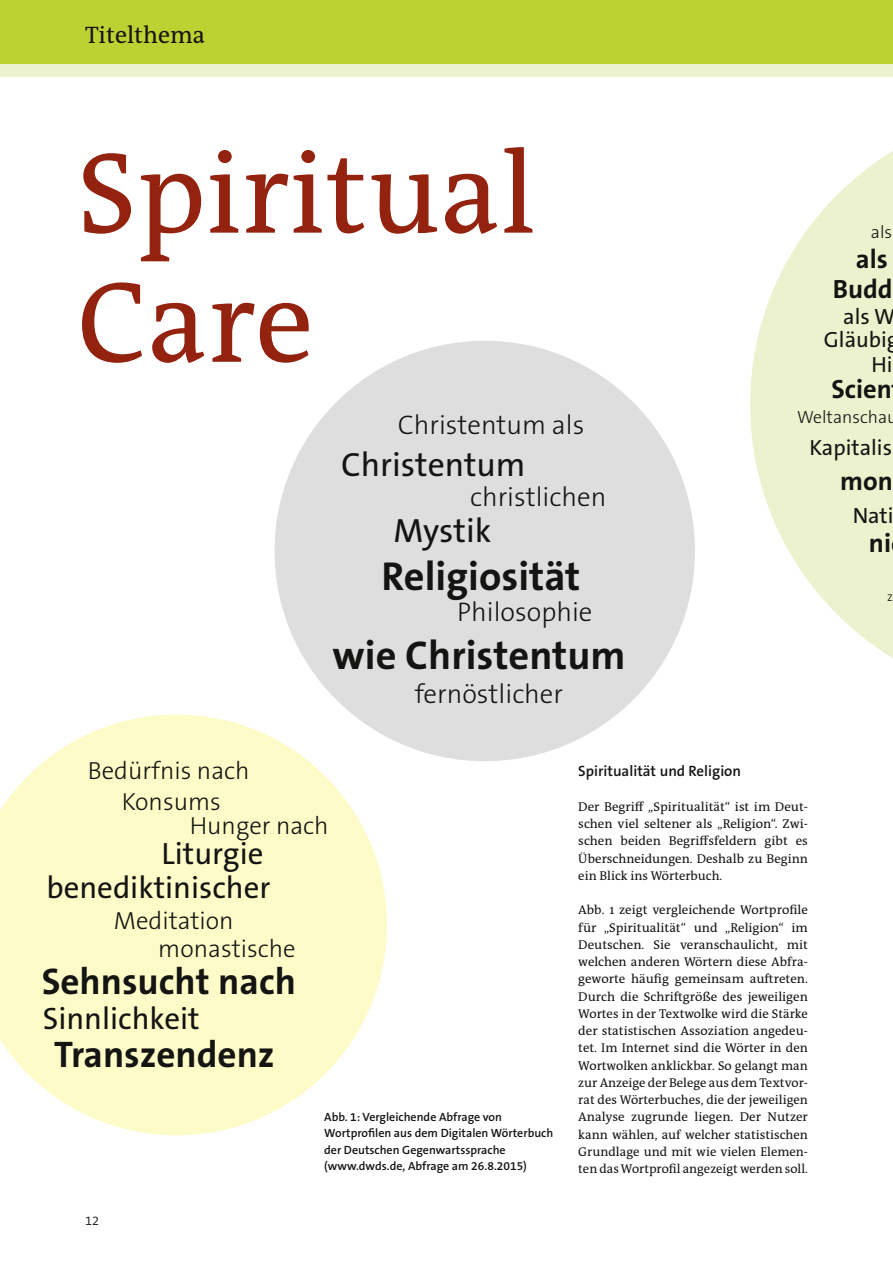
<style>
.page{position:relative;width:893px;height:1263px;background:#fff}
.page>*{position:absolute;margin:0;border:0;box-sizing:border-box;transform-origin:0 0}
.t1{font:116.1px/129.1px "The Antiqua B";color:#93230f}
.t2{font:700 40.5px/79.3px "The Sans B7";color:#141412;text-align:center}
.t3{font:700 37.2px "The Sans B7";color:#141412}
.t4{font:33.75px "The Sans B5 Plain";color:#141412}
.t5{font:31.05px "The Sans B5 Plain";color:#141412}
.t6{font:300 27px "The Sans B3";color:#141412}
.t7{font:700 26.55px "The Sans B7";color:#141412}
.t8{font:300 24.75px/28.2px "The Sans B3";color:#141412}
.t9{font:24px "The Antiqua B";color:#141412}
.t10{font:22.05px/23.1px "The Sans B5 Plain";color:#141412}
.t11{font:300 17.7px "The Sans B3";color:#141412}
.t12{font:600 15px "The Sans B6";color:#141412}
.t13{font:300 13.2px "The Sans B3";color:#141412}
.t14{font:12.75px/17.2px "The Antiqua B";color:#141412;text-align:justify}
.t15{font:300 12.75px "The Sans B4";color:#141412}
.t16{font:600 12px/16.5px "The Sans B6";color:#141412}
</style>
<div class="page">
<div style="left:0;top:0;width:893px;height:64px;background:#bcd232"></div>
<div style="left:0;top:64px;width:893px;height:13px;background:#ecf2ce"></div>
<svg style="left:0;top:714px;width:387px;height:421px;fill:#fdfbc7"></svg>
<div style="left:275px;top:341px;width:420px;height:420px;background:#dedede;border-radius:50%"></div>
<svg style="left:750px;top:151px;width:143px;height:507px;fill:#ecf2ce"></svg>
<h3 class="t9" style="left:85px;top:18px;width:122px">Titelthema</h3>
<h1 class="t1" style="left:77px;top:126px;width:460px">Spiritual<br>Care</h1>
<h3 class="t6" style="left:398px;top:410px;width:188px">Christentum als</h3>
<h3 class="t4" style="left:341px;top:446px;width:186px">Christentum</h3>
<h3 class="t6" style="left:470px;top:482px;width:138px">christlichen</h3>
<h3 class="t4" style="left:394px;top:513px;width:99px">Mystik</h3>
<h2 class="t2" style="left:333px;top:538px;width:294px">Religiosität<br>wie Christentum</h2>
<h3 class="t6" style="left:457px;top:597px;width:137px">Philosophie</h3>
<h3 class="t6" style="left:415px;top:679px;width:150px">fernöstlicher</h3>
<h3 class="t11" style="left:871px;top:223px;width:23px">als</h3>
<h3 class="t7" style="left:856px;top:245px;width:33px">als</h3>
<h3 class="t7" style="left:833px;top:275px;width:62px">Budd</h3>
<h3 class="t10" style="left:824px;top:306px;width:73px;text-indent:19px">als W<br>Gläubi</h3>
<h3 class="t10" style="left:871px;top:354px;width:23px">Hi</h3>
<h3 class="t7" style="left:831px;top:375px;width:62px">Scien</h3>
<h3 class="t11" style="left:797px;top:408px;width:102px">Weltanschau</h3>
<h3 class="t10" style="left:809px;top:437px;width:84px">Kapitalis</h3>
<h3 class="t7" style="left:840px;top:467px;width:54px">mon</h3>
<h3 class="t10" style="left:853px;top:505px;width:42px">Nati</h3>
<h3 class="t7" style="left:869px;top:529px;width:24px">ni</h3>
<p class="t13" style="left:887px;top:589px;width:7px">z</p>
<h3 class="t8" style="left:88px;top:758px;width:163px">Bedürfnis nach</h3>
<h3 class="t8" style="left:122px;top:788px;width:100px">Konsums</h3>
<h3 class="t5" style="left:162px;top:837px;width:103px">Liturgie</h3>
<h3 class="t8" style="left:158px;top:907px;width:139px;text-indent:-44px">Meditation monastische</h3>
<h3 class="t3" style="left:42px;top:961px;width:256px">Sehnsucht nach</h3>
<h3 class="t5" style="left:43px;top:1002px;width:158px">Sinnlichkeit</h3>
<h3 class="t3" style="left:54px;top:1035px;width:222px">Transzendenz</h3>
<h3 class="t8" style="left:190px;top:812px;width:140px">Hunger nach</h3>
<h3 class="t5" style="left:46px;top:870px;width:226px">benediktinischer</h3>
<p class="t15" style="left:85px;top:1214px;width:16px">12</p>
<p class="t16" style="left:324px;top:1109px;width:231px">Abb. 1: Vergleichende Abfrage von Wortprofilen aus dem Digitalen Wörterbuch der Deutschen Gegenwartssprache (www.dwds.de, Abfrage am 26.8.2015)</p>
<p class="t12" style="left:578px;top:763px;width:164px">Spiritualität und Religion</p>
<p class="t14" style="left:578px;top:798px;width:231px">Der Begriff „Spiritualität“ ist im Deut&shy;schen viel seltener als „Religion“. Zwi&shy;schen beiden Begriffsfeldern gibt es Überschneidungen. Deshalb zu Beginn ein Blick ins Wörterbuch.</p>
<p class="t14" style="left:578px;top:901px;width:231px">Abb. 1 zeigt vergleichende Wortprofile für „Spiritualität“ und „Religion“ im Deutschen. Sie veranschaulicht, mit welchen anderen Wörtern diese Abfra&shy;geworte häufig gemeinsam auftreten.<br>Durch die Schriftgröße des jeweiligen Wortes in der Textwolke wird die Stärke der statistischen Assoziation angedeu&shy;tet. Im Internet sind die Wörter in den Wortwolken anklickbar. So gelangt man zur Anzeige der Belege aus dem Textvor&shy;rat des Wörterbuches, die der jeweiligen Analyse zugrunde liegen. Der Nutzer kann wählen, auf welcher statistischen Grundlage und mit wie vielen Elemen&shy;ten das Wortprofil angezeigt werden soll.</p>
</div>
